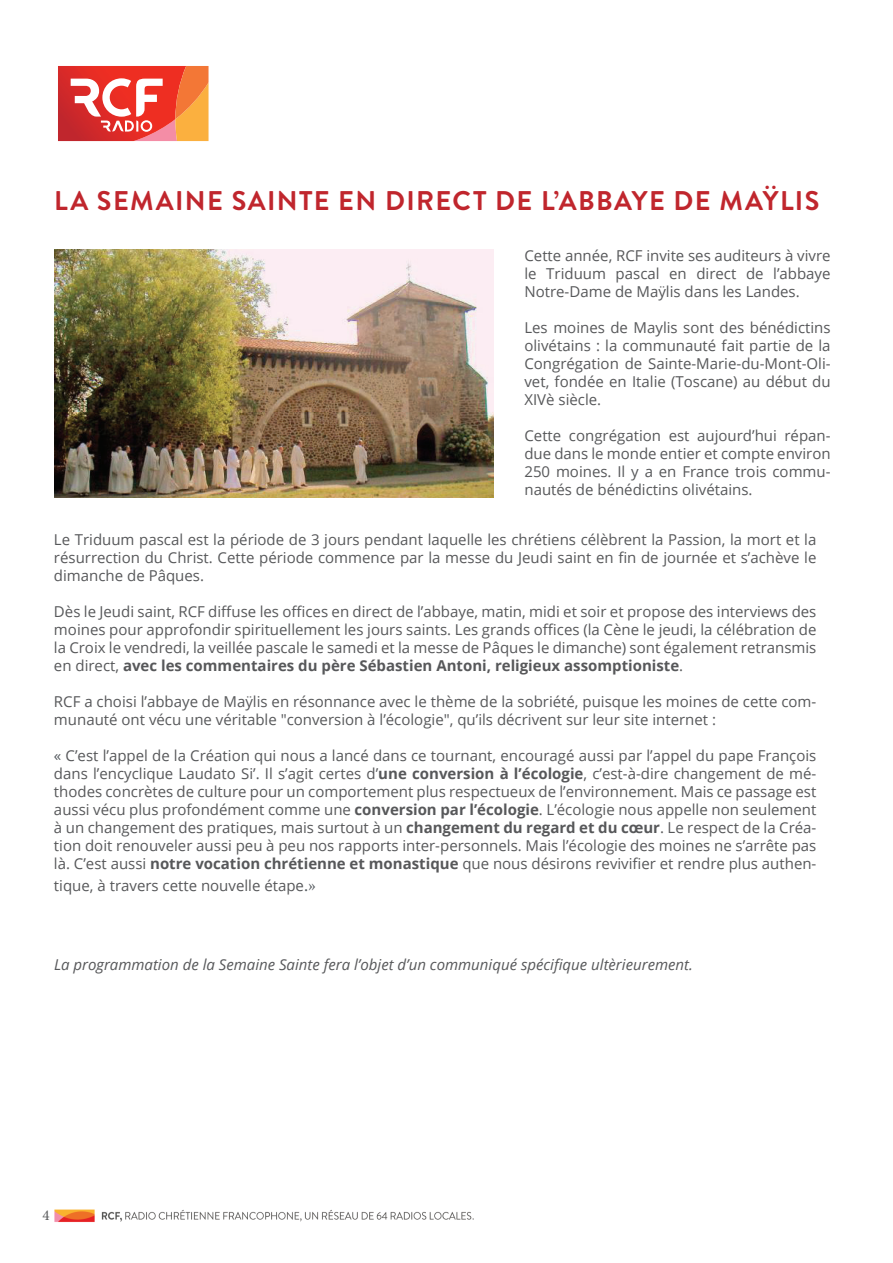
<style>
.page{position:relative;width:893px;height:1263px;background:#fff}
.page>*{position:absolute;margin:0;border:0;box-sizing:border-box;transform-origin:0 0}
.t1{font:700 27px "Brandon Grotesque";letter-spacing:.05em;color:#c0262d}
.t2{font:15px/18px "Open Sans";color:#57585a;text-align:justify}
.t3{font:italic 15px "Open Sans";color:#57585a}
.t4{font:15px "Minion Pro";color:#57585a}
.s1{font-weight:700}
.s2{color:#54595e}
.s3{font-family:"Minion Pro";font-size:18px;color:#54595e}
</style>
<div class="page">
<svg style="left:58px;top:66px;width:151px;height:76px;background:#ea6853"></svg>
<img style="left:54px;top:1209px;width:420px;height:13px">
<img style="left:54px;top:249px;width:439px;height:248px">
<h1 class="t1" style="left:54px;top:182px;width:767px">LA SEMAINE SAINTE EN DIRECT DE L’ABBAYE DE MAŸLIS</h1>
<p class="t2" style="left:524px;top:246px;width:308px">Cette année, RCF invite ses auditeurs à vivre le Triduum pascal en direct de l’abbaye Notre-Dame de Maÿlis dans les Landes.</p>
<p class="t2" style="left:524px;top:318px;width:308px">Les moines de Maylis sont des bénédictins olivétains : la communauté fait partie de la Congrégation de Sainte-Marie-du-Mont-Oli&shy;vet, fondée en Italie (Toscane) au début du XIVè siècle.</p>
<p class="t2" style="left:524px;top:426px;width:308px">Cette congrégation est aujourd’hui répan&shy;due dans le monde entier et compte environ 250 moines. Il y a en France trois commu&shy;nautés de bénédictins olivétains.</p>
<p class="t2" style="left:54px;top:530px;width:764px">Le Triduum pascal est la période de 3 jours pendant laquelle les chrétiens célèbrent la Passion, la mort et la résurrection du Christ. Cette période commence par la messe du Jeudi saint en fin de journée et s’achève le dimanche de Pâques.</p>
<p class="t2" style="left:54px;top:602px;width:764px">Dès le Jeudi saint, RCF diffuse les offices en direct de l’abbaye, matin, midi et soir et propose des interviews des moines pour approfondir spirituellement les jours saints. Les grands offices (la Cène le jeudi, la célébration de la Croix le vendredi, la veillée pascale le samedi et la messe de Pâques le dimanche) sont également retransmis en direct, <span class="s1">avec les commentaires du père Sébastien Antoni, religieux assomptioniste</span>.</p>
<p class="t2" style="left:54px;top:692px;width:764px">RCF a choisi l’abbaye de Maÿlis en résonnance avec le thème de la sobriété, puisque les moines de cette com&shy;munauté ont vécu une véritable "conversion à l’écologie", qu’ils décrivent sur leur site internet :</p>
<p class="t2" style="left:54px;top:746px;width:764px"><span class="s2">«</span> C’est l’appel de la Création qui nous a lancé dans ce tournant, encouragé aussi par l’appel du pape François dans l’encyclique Laudato Si’. Il s’agit certes d’<span class="s1">une conversion à l’écologie</span>, c’est-à-dire changement de mé&shy;thodes concrètes de culture pour un comportement plus respectueux de l’environnement. Mais ce passage est aussi vécu plus profondément comme une <span class="s1">conversion par l’écologie</span>. L’écologie nous appelle non seulement à un changement des pratiques, mais surtout à un <span class="s1">changement du regard et du cœur</span>. Le respect de la Créa&shy;tion doit renouveler aussi peu à peu nos rapports inter-personnels. Mais l’écologie des moines ne s’arrête pas là. C’est aussi <span class="s1">notre vocation chrétienne et monastique</span> que nous désirons revivifier et rendre plus authen-</p>
<p class="t2" style="left:54px;top:876px;width:264px">tique, à travers cette nouvelle étape<span class="s3">.»</span></p>
<p class="t3" style="left:54px;top:954px;width:640px">La programmation de la Semaine Sainte fera l’objet d’un communiqué spécifique ultèrieurement.</p>
<p class="t4" style="left:43px;top:1205px;width:9px">4</p>
</div>
